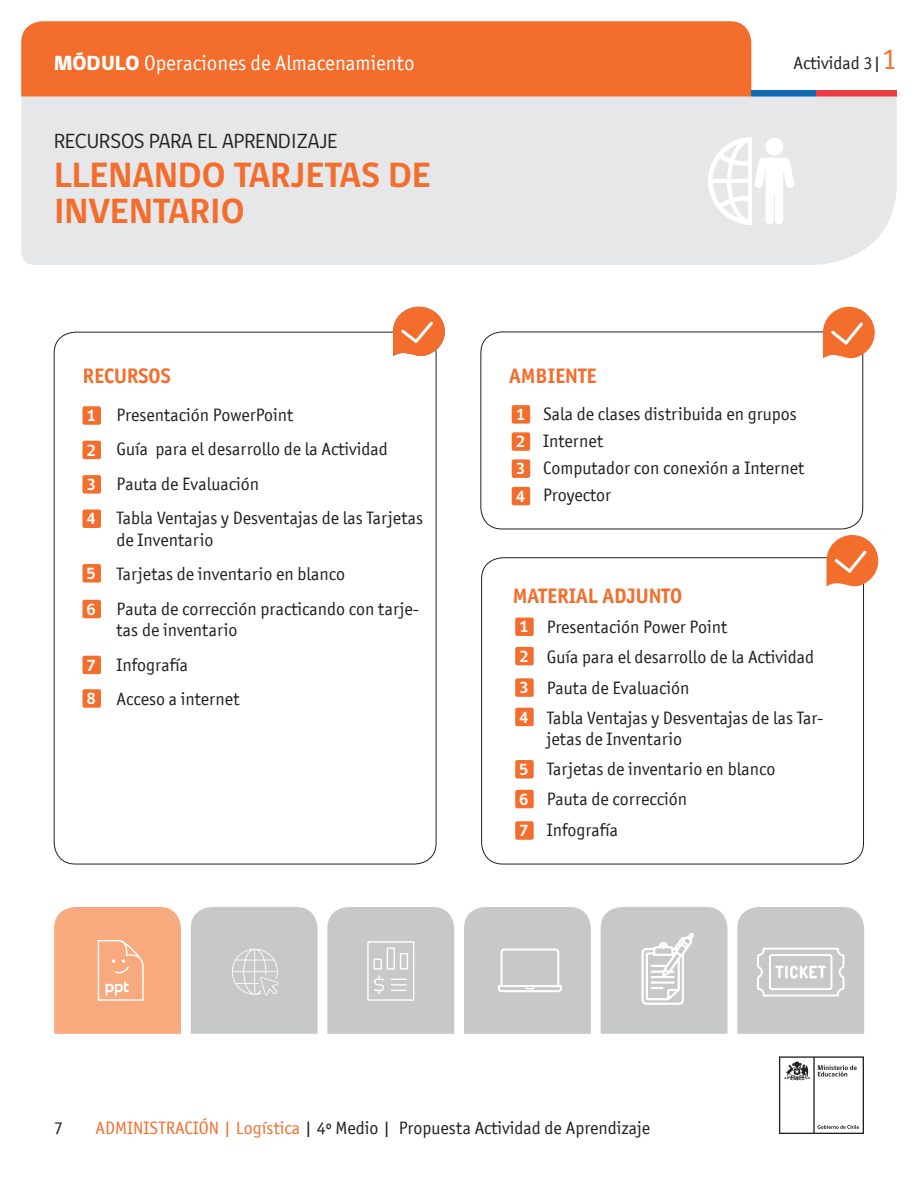
<style>
.page{position:relative;width:918px;height:1188px;background:#fff}
.page>*{position:absolute;margin:0;border:0;box-sizing:border-box;transform-origin:0 0}
.t1{font:700 36px/36px "gob CL";color:#f36e2d}
.t2{font:21px "Officina San ITC";color:#fff}
.t3{font:700 21px "Officina San ITC";color:#f36e2d}
.t4{font:21px "gob CL";color:#231f20}
.t5{font:18px/21.6px "Officina San ITC";color:#231f20}
.t6{font:700 16.5px "gob CL";color:#fff}
.s1{font-family:"gob CL";font-weight:800}
.s2{font-size:30px;color:#f36e2d}
.s3{color:#f36e2d}
</style>
<div class="page">
<svg style="left:779px;top:1056px;width:85px;height:78px"></svg>
<div style="left:21px;top:21px;width:730px;height:76px;background:#f36e2d"></div>
<div style="left:751px;top:90px;width:65px;height:7px;background:#0f69b4"></div>
<div style="left:816px;top:90px;width:81px;height:7px;background:#eb3c46"></div>
<div style="left:191px;top:907px;width:127px;height:127px;background:#c7c8ca"></div>
<div style="left:21px;top:97px;width:876px;height:168px;background:#e6e7e9"></div>
<svg style="left:708px;top:137px;width:86px;height:88px"></svg>
<svg style="left:54px;top:907px;width:127px;height:127px;background:#f8ad83"></svg>
<svg style="left:601px;top:907px;width:127px;height:127px;background:#cccdcf"></svg>
<svg style="left:737px;top:907px;width:127px;height:127px;background:#cbccce"></svg>
<svg style="left:327px;top:907px;width:127px;height:127px;background:#c9cacc"></svg>
<div style="left:464px;top:907px;width:127px;height:127px;background:#c7c8ca"></div>
<div style="left:481px;top:557px;width:383px;height:307px;border:1px solid #231f20;border-radius:21px"></div>
<svg style="left:393px;top:307px;width:52px;height:51px"></svg>
<svg style="left:826px;top:535px;width:52px;height:53px"></svg>
<div style="left:82px;top:406px;width:19px;height:19px;background:#f36e2d;border-radius:2px"></div>
<div style="left:82px;top:441px;width:19px;height:18px;background:#f36e2d;border-radius:2px"></div>
<div style="left:82px;top:475px;width:19px;height:19px;background:#f36e2d;border-radius:2px"></div>
<div style="left:82px;top:510px;width:19px;height:18px;background:#f36e2d;border-radius:2px"></div>
<div style="left:82px;top:564px;width:19px;height:19px;background:#f36e2d;border-radius:2px"></div>
<div style="left:82px;top:600px;width:19px;height:18px;background:#f36e2d;border-radius:2px"></div>
<div style="left:82px;top:656px;width:19px;height:18px;background:#f36e2d;border-radius:2px"></div>
<div style="left:82px;top:689px;width:19px;height:19px;background:#f36e2d;border-radius:2px"></div>
<div style="left:515px;top:618px;width:19px;height:18px;background:#f36e2d;border-radius:2px"></div>
<div style="left:515px;top:647px;width:19px;height:18px;background:#f36e2d;border-radius:2px"></div>
<div style="left:515px;top:678px;width:19px;height:19px;background:#f36e2d;border-radius:2px"></div>
<div style="left:515px;top:708px;width:19px;height:18px;background:#f36e2d;border-radius:2px"></div>
<div style="left:515px;top:760px;width:19px;height:19px;background:#f36e2d;border-radius:2px"></div>
<div style="left:515px;top:790px;width:19px;height:18px;background:#f36e2d;border-radius:2px"></div>
<div style="left:515px;top:821px;width:19px;height:19px;background:#f36e2d;border-radius:2px"></div>
<div style="left:480px;top:332px;width:383px;height:197px;border:1px solid #231f20;border-radius:21px"></div>
<svg style="left:823px;top:307px;width:52px;height:53px"></svg>
<div style="left:512px;top:405px;width:18px;height:19px;background:#f36e2d;border-radius:2px"></div>
<div style="left:512px;top:432px;width:18px;height:19px;background:#f36e2d;border-radius:2px"></div>
<div style="left:512px;top:459px;width:18px;height:19px;background:#f36e2d;border-radius:2px"></div>
<div style="left:512px;top:487px;width:18px;height:18px;background:#f36e2d;border-radius:2px"></div>
<p class="t2" style="left:54px;top:51px;width:362px"><span class="s1">MÓDULO</span> Operaciones de Almacenamiento</p>
<p class="t5" style="left:794px;top:52px;width:105px">Actividad 3|<span class="s2">1</span></p>
<p class="t4" style="left:54px;top:127px;width:285px">RECURSOS PARA EL APRENDIZAJE</p>
<p class="t1" style="left:54px;top:158px;width:378px">LLENANDO TARJETAS DE<br>INVENTARIO</p>
<p class="t3" style="left:82px;top:363px;width:90px">RECURSOS</p>
<p class="t5" style="left:117px;top:404px;width:178px">Presentación PowerPoint</p>
<p class="t5" style="left:117px;top:438px;width:273px">Guía para el desarrollo de la Actividad</p>
<p class="t5" style="left:117px;top:473px;width:144px">Pauta de Evaluación</p>
<p class="t5" style="left:117px;top:507px;width:308px">Tabla Ventajas y Desventajas de las Tarjetas de Inventario</p>
<p class="t5" style="left:117px;top:563px;width:230px">Tarjetas de inventario en blanco</p>
<p class="t5" style="left:117px;top:598px;width:304px">Pauta de corrección practicando con tarje&shy;tas de inventario</p>
<p class="t5" style="left:117px;top:654px;width:73px">Infografía</p>
<p class="t5" style="left:117px;top:688px;width:124px">Acceso a internet</p>
<p class="t6" style="left:87px;top:404px;width:11px">1</p>
<p class="t6" style="left:87px;top:439px;width:11px">2</p>
<p class="t6" style="left:87px;top:473px;width:11px">3</p>
<p class="t6" style="left:87px;top:508px;width:11px">4</p>
<p class="t6" style="left:87px;top:562px;width:11px">5</p>
<p class="t6" style="left:87px;top:598px;width:11px">6</p>
<p class="t6" style="left:87px;top:654px;width:11px">7</p>
<p class="t6" style="left:87px;top:687px;width:11px">8</p>
<p class="t3" style="left:509px;top:363px;width:89px">AMBIENTE</p>
<p class="t5" style="left:543px;top:403px;width:255px">Sala de clases distribuida en grupos</p>
<p class="t5" style="left:543px;top:430px;width:61px">Internet</p>
<p class="t5" style="left:543px;top:457px;width:263px">Computador con conexión a Internet</p>
<p class="t5" style="left:543px;top:484px;width:70px">Proyector</p>
<p class="t6" style="left:516px;top:403px;width:11px">1</p>
<p class="t6" style="left:516px;top:430px;width:11px">2</p>
<p class="t6" style="left:516px;top:457px;width:11px">3</p>
<p class="t6" style="left:516px;top:485px;width:11px">4</p>
<p class="t3" style="left:513px;top:583px;width:171px">MATERIAL ADJUNTO</p>
<p class="t5" style="left:547px;top:616px;width:182px">Presentación Power Point</p>
<p class="t5" style="left:547px;top:647px;width:269px">Guía para el desarrollo de la Actividad</p>
<p class="t5" style="left:547px;top:677px;width:144px">Pauta de Evaluación</p>
<p class="t5" style="left:547px;top:707px;width:278px">Tabla Ventajas y Desventajas de las Tar&shy;jetas de Inventario</p>
<p class="t5" style="left:547px;top:758px;width:230px">Tarjetas de inventario en blanco</p>
<p class="t5" style="left:547px;top:789px;width:142px">Pauta de corrección</p>
<p class="t5" style="left:547px;top:819px;width:73px">Infografía</p>
<p class="t6" style="left:519px;top:616px;width:11px">1</p>
<p class="t6" style="left:519px;top:645px;width:11px">2</p>
<p class="t6" style="left:519px;top:676px;width:11px">3</p>
<p class="t6" style="left:519px;top:706px;width:11px">4</p>
<p class="t6" style="left:519px;top:758px;width:11px">5</p>
<p class="t6" style="left:519px;top:788px;width:11px">6</p>
<p class="t6" style="left:519px;top:819px;width:11px">7</p>
<p class="t5" style="left:54px;top:1117px;width:10px">7</p>
<p class="t5" style="left:95px;top:1117px;width:556px"><span class="s3">ADMINISTRACIÓN | Logística</span> | 4º Medio | Propuesta Actividad de Aprendizaje</p>
</div>
